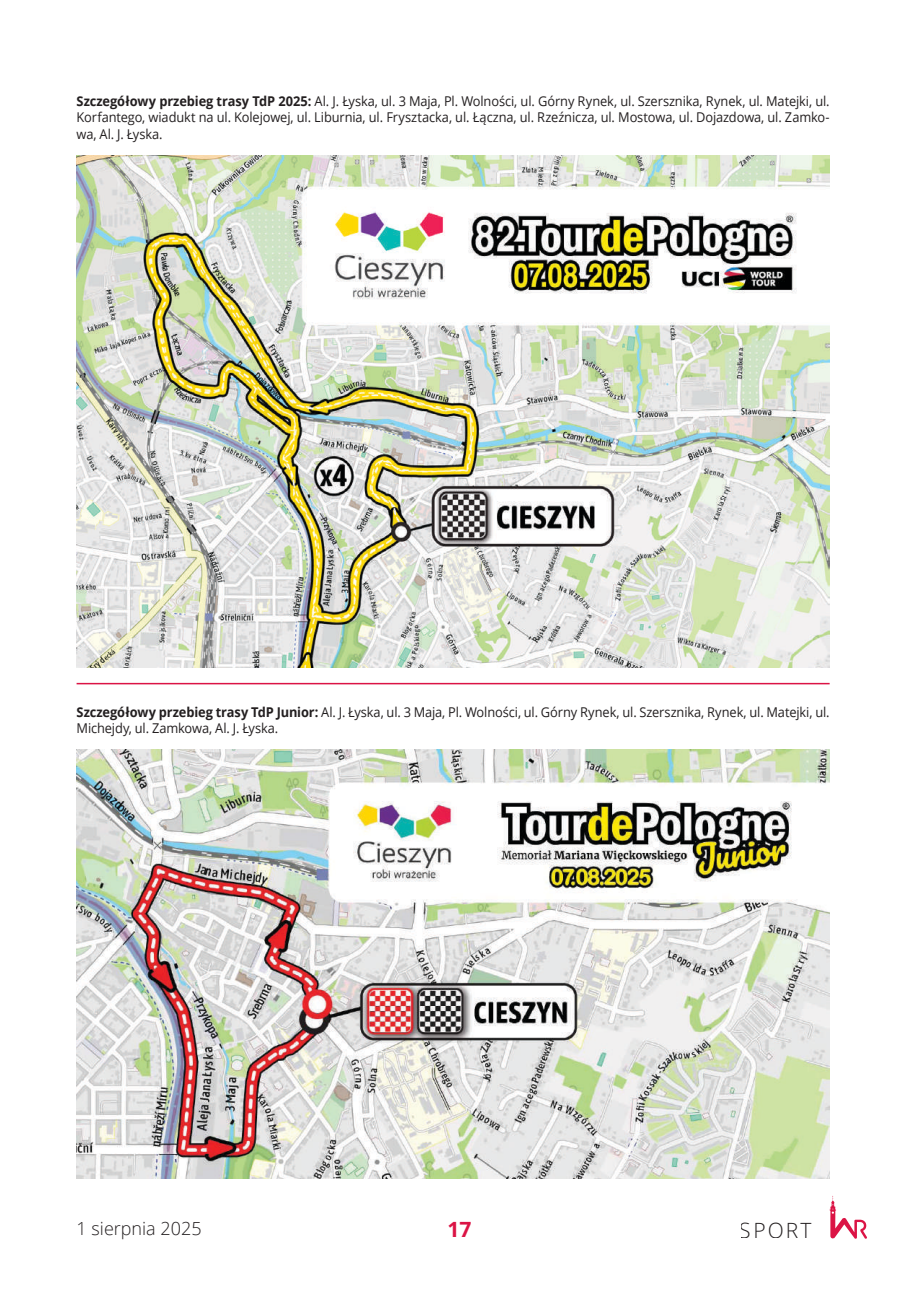
<style>
.page{position:relative;width:919px;height:1289px;background:#fff}
.page>*{position:absolute;margin:0;border:0;box-sizing:border-box;transform-origin:0 0}
.t1{font:300 21px "Open Sans";letter-spacing:.1em;color:#231f20}
.t2{font:700 21px "Open Sans";color:#db1445}
.t3{font:300 18px "Open Sans";color:#231f20}
.t4{font:13.5px/16.5px "Open Sans";letter-spacing:-.01em;color:#231f20;text-align:justify;scale:.95 1}
.s1{font-weight:700}
</style>
<div class="page">
<svg style="left:829px;top:1196px;width:38px;height:42px"></svg>
<img style="left:77px;top:749px;width:752px;height:429px">
<img style="left:77px;top:155px;width:752px;height:512px">
<hr style="left:77px;top:683px;width:752px;height:1px;background:#db1445">
<p class="t4" style="left:77px;top:92px;width:794px"><span class="s1">Szczegółowy przebieg trasy TdP 2025:</span> Al. J. Łyska, ul. 3 Maja, Pl. Wolności, ul. Górny Rynek, ul. Szersznika, Rynek, ul. Matejki, ul.<br>Korfantego, wiadukt na ul. Kolejowej, ul. Liburnia, ul. Frysztacka, ul. Łączna, ul. Rzeźnicza, ul. Mostowa, ul. Dojazdowa, ul. Zamko&shy;wa, Al. J. Łyska.</p>
<p class="t4" style="left:77px;top:703px;width:794px"><span class="s1">Szczegółowy przebieg trasy TdP Junior:</span> Al. J. Łyska, ul. 3 Maja, Pl. Wolności, ul. Górny Rynek, ul. Szersznika, Rynek, ul. Matejki, ul.<br>Michejdy, ul. Zamkowa, Al. J. Łyska.</p>
<h2 class="t3" style="left:77px;top:1215px;width:127px">1 sierpnia 2025</h2>
<h1 class="t2" style="left:447px;top:1214px;width:25px">17</h1>
<h1 class="t1" style="left:739px;top:1215px;width:73px">sport</h1>
</div>
